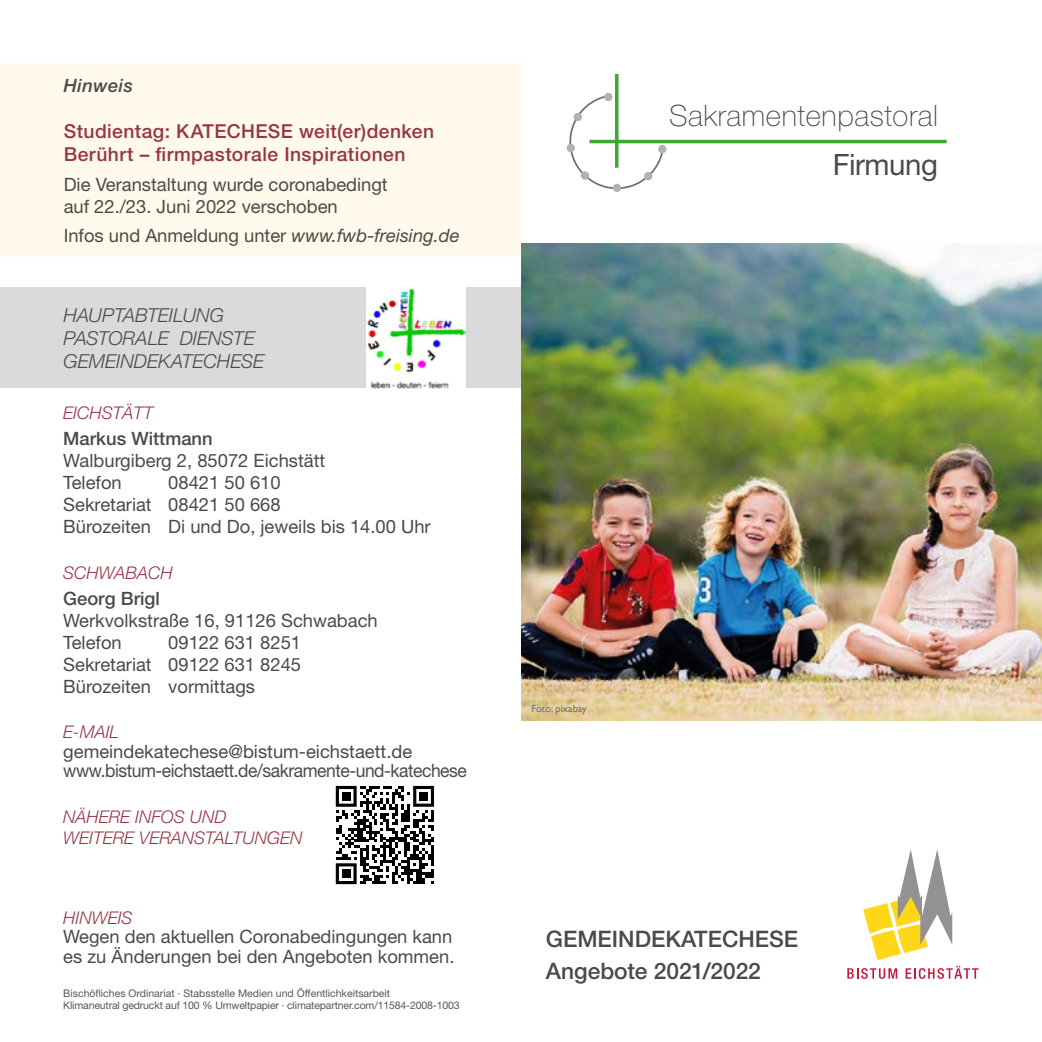
<style>
.page{position:relative;width:1042px;height:1042px;background:#fff}
.page>*{position:absolute;margin:0;border:0;box-sizing:border-box;transform-origin:0 0}
.t1{font:100 29.4px "Helvetica Neue LT";letter-spacing:.02em;color:#4a4a49}
.t2{font:29.4px "Helvetica Neue LT";letter-spacing:-.015em;color:#4a4a49}
.t3{font:500 22.75px/32.2px "Helvetica Neue LT";color:#4a4a49}
.t4{font:500 19.25px/23.1px "Helvetica Neue LT";letter-spacing:.025em;color:#983545}
.t5{font:italic 300 19.25px/23.1px "Helvetica Neue LT";letter-spacing:-.005em;color:#4a4a49}
.t6{font:18.38px/22.1px "Helvetica Neue LT";color:#4a4a49}
.t7{font:18.38px/19.6px "Helvetica Neue LT";letter-spacing:-.025em;color:#4a4a49}
.t8{font:500 18.38px "Helvetica Neue LT";color:#4a4a49}
.t9{font:italic 500 18.38px "Helvetica Neue LT";letter-spacing:.03em;color:#4a4a49}
.t10{font:italic 300 17.5px/20.7px "Helvetica Neue LT";color:#983545}
.t11{font:10.5px/12.2px "Helvetica Neue LT";letter-spacing:-.015em;color:#575756}
.t12{font:10.5px "Gill Sans";color:#706f6f}
.s1{font-style:italic}
</style>
<div class="page">
<img style="left:521px;top:243px;width:521px;height:477px">
<svg style="left:336px;top:786px;width:98px;height:98px"></svg>
<div style="left:342px;top:792px;width:9px;height:9px;background:#000"></div>
<div style="left:419px;top:792px;width:9px;height:9px;background:#000"></div>
<div style="left:342px;top:869px;width:9px;height:9px;background:#000"></div>
<div style="left:0;top:288px;width:521px;height:100px;background:#dadada"></div>
<img style="left:366px;top:288px;width:99px;height:100px">
<hr style="left:589px;top:140px;width:357px;height:3px;background:#3fa535">
<svg style="left:569px;top:93px;width:96px;height:96px"></svg>
<div style="left:613px;top:184px;width:8px;height:8px;background:#b3b2b2;border-radius:50%"></div>
<div style="left:604px;top:93px;width:8px;height:8px;background:#b3b2b2;border-radius:50%"></div>
<div style="left:581px;top:171px;width:8px;height:9px;background:#b3b2b2;border-radius:50%"></div>
<div style="left:573px;top:113px;width:9px;height:8px;background:#b3b2b2;border-radius:50%"></div>
<div style="left:567px;top:144px;width:8px;height:8px;background:#b3b2b2;border-radius:50%"></div>
<div style="left:658px;top:145px;width:8px;height:8px;background:#b3b2b2;border-radius:50%"></div>
<div style="left:644px;top:172px;width:8px;height:8px;background:#b3b2b2;border-radius:50%"></div>
<hr style="left:615px;top:74px;width:3px;height:94px;background:#3fa535">
<div style="left:0;top:63px;width:521px;height:193px;background:#fffaeb"></div>
<svg style="left:863px;top:849px;width:89px;height:110px"></svg>
<svg style="left:847px;top:968px;width:50px;height:11px"></svg>
<svg style="left:905px;top:966px;width:73px;height:13px"></svg>
<p class="t9" style="left:64px;top:75px;width:71px">Hinweis</p>
<p class="t4" style="left:64px;top:120px;width:372px">Studientag: KATECHESE weit(er)denken<br>Berührt – firmpastorale Inspirationen</p>
<p class="t6" style="left:64px;top:173px;width:326px">Die Veranstaltung wurde coronabedingt auf 22./23. Juni 2022 verschoben</p>
<p class="t6" style="left:64px;top:225px;width:397px">Infos und Anmeldung unter <span class="s1">www.fwb-freising.de</span></p>
<p class="t5" style="left:64px;top:303px;width:202px">HAUPTABTEILUNG<br>PASTORALE DIENSTE<br>GEMEINDEKATECHESE</p>
<p class="t10" style="left:63px;top:402px;width:91px">EICHSTÄTT</p>
<p class="t8" style="left:63px;top:427px;width:151px">Markus Wittmann</p>
<p class="t6" style="left:63px;top:449px;width:264px">Walburgiberg 2, 85072 Eichstätt<br>Telefon</p>
<p class="t6" style="left:63px;top:471px;width:369px;text-indent:105px">08421 50 610<br>Sekretariat 08421 50 668<br>Bürozeiten Di und Do, jeweils bis 14.00 Uhr</p>
<p class="t10" style="left:63px;top:562px;width:111px">SCHWABACH</p>
<p class="t8" style="left:63px;top:587px;width:98px">Georg Brigl</p>
<p class="t6" style="left:63px;top:609px;width:316px">Werkvolkstraße 16, 91126 Schwabach<br>Telefon</p>
<p class="t6" style="left:63px;top:631px;width:239px;text-align:justify;text-indent:105px">09122 631 8251<br>Sekretariat 09122 631 8245<br>Bürozeiten vormittags</p>
<p class="t10" style="left:63px;top:721px;width:57px">E-MAIL</p>
<p class="t7" style="left:63px;top:741px;width:405px">gemeindekatechese@bistum-eichstaett.de www.bistum-eichstaett.de/sakramente-und-katechese</p>
<p class="t10" style="left:63px;top:806px;width:241px">NÄHERE INFOS UND<br>WEITERE VERANSTALTUNGEN</p>
<p class="t10" style="left:63px;top:907px;width:71px">HINWEIS</p>
<p class="t6" style="left:63px;top:927px;width:393px;line-height:19.6px">Wegen den aktuellen Coronabedingungen kann es zu Änderungen bei den Angeboten kommen.</p>
<p class="t11" style="left:63px;top:987px;width:398px">Bischöfliches Ordinariat · Stabsstelle Medien und Öffentlichkeitsarbeit<br>Klimaneutral gedruckt auf 100 % Umweltpapier · climatepartner.com/11584-2008-1003</p>
<h1 class="t1" style="left:669px;top:98px;width:270px">Sakramentenpastoral</h1>
<h1 class="t2" style="left:833px;top:147px;width:107px">Firmung</h1>
<p class="t12" style="left:531px;top:703px;width:57px">Foto: pixabay</p>
<p class="t3" style="left:546px;top:922px;width:254px">GEMEINDEKATECHESE<br>Angebote 2021/2022</p>
</div>
